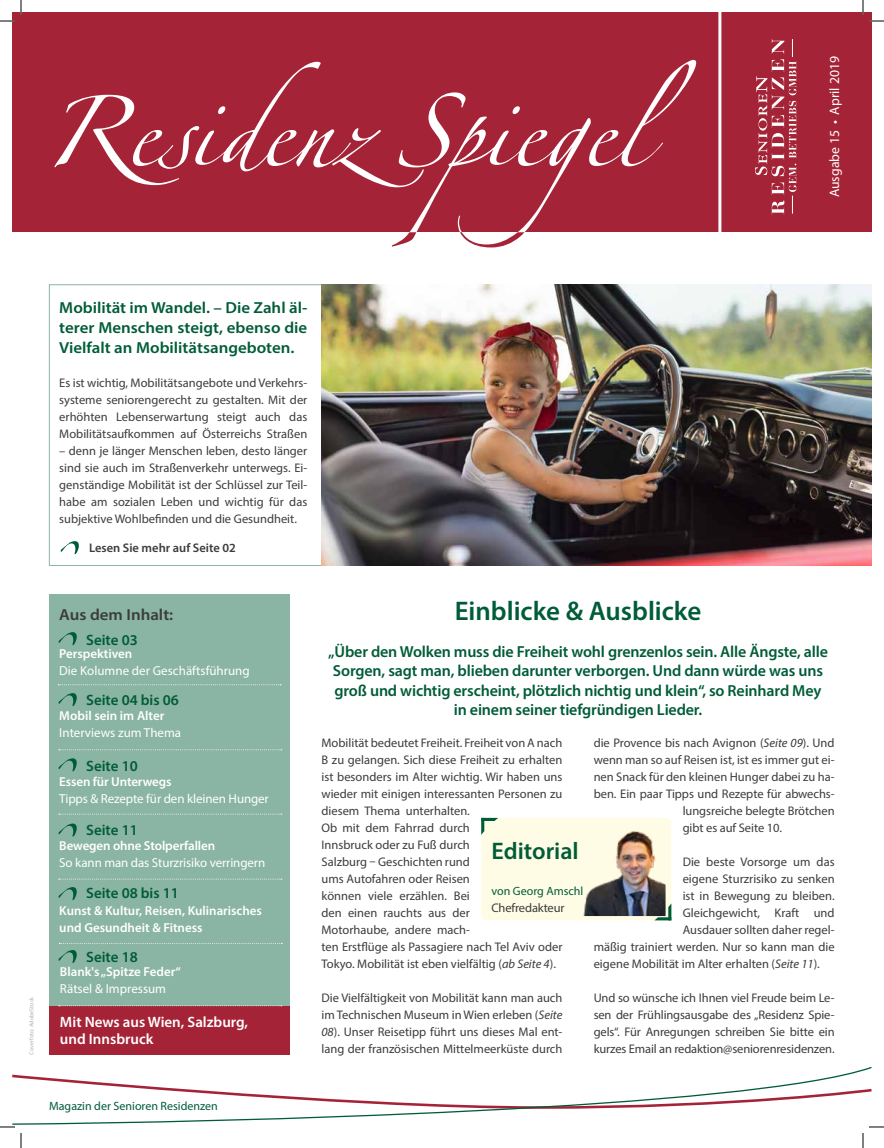
<style>
.page{position:relative;width:884px;height:1148px;background:#fff}
.page>*{position:absolute;margin:0;border:0;box-sizing:border-box;transform-origin:0 0}
.t1{font:600 27px "Myriad Pro";color:#005c38}
.t2{font:600 24px "Myriad Pro";color:#005c38}
.t3{font:600 16px/19.2px "Myriad Pro";letter-spacing:-.01em;color:#005c38;text-align:center}
.t4{font:600 16px/20px "Myriad Pro";letter-spacing:-.01em;color:#005c38;text-align:justify;scale:1.06 1}
.t5{font:600 16px "Myriad Pro";color:#3c3c3b;scale:1.06 1}
.t6{font:600 15px "Myriad Pro";color:#005c38}
.t7{font:600 15px/17px "Myriad Pro";color:#fff}
.t8{font:13.7px "Myriad Pro";color:#fff}
.t9{font:600 13px/17px "Myriad Pro";color:#fff}
.t10{font:13px "Myriad Pro";letter-spacing:-.005em;color:#fff}
.t11{font:12.5px/17px "Myriad Pro";color:#3c3c3b;text-align:justify}
.t12{font:600 12.5px "Myriad Pro";color:#3c3c3b}
.t13{font:12px "Myriad Pro";color:#005c38}
.t14{font:6px "Myriad Pro";color:#b3b2b2}
.s1{font-style:italic}
</style>
<div class="page">
<div style="left:49px;top:594px;width:241px;height:460px;background:#8ab4a3"></div>
<div style="left:49px;top:1005px;width:241px;height:49px;background:#a52336"></div>
<img style="left:321px;top:284px;width:550px;height:282px">
<svg style="left:61px;top:541px;width:18px;height:13px"></svg>
<svg style="left:59px;top:632px;width:18px;height:13px"></svg>
<svg style="left:59px;top:693px;width:18px;height:13px"></svg>
<svg style="left:59px;top:758px;width:18px;height:13px"></svg>
<svg style="left:59px;top:823px;width:18px;height:13px"></svg>
<svg style="left:59px;top:887px;width:18px;height:13px"></svg>
<svg style="left:59px;top:950px;width:18px;height:13px"></svg>
<svg style="left:58px;top:684px;width:223px;height:1px"></svg>
<svg style="left:59px;top:749px;width:223px;height:1px"></svg>
<svg style="left:59px;top:813px;width:223px;height:1px"></svg>
<svg style="left:59px;top:878px;width:223px;height:1px"></svg>
<svg style="left:59px;top:1005px;width:223px;height:1px"></svg>
<svg style="left:12px;top:1067px;width:859px;height:58px"></svg>
<div style="left:481px;top:818px;width:190px;height:102px;background:#fffce5;border-radius:3px"></div>
<div style="left:12px;top:12px;width:859px;height:220px;background:#a52336"></div>
<hr style="left:718px;top:12px;width:3px;height:220px;background:#fff">
<svg style="left:55px;top:60px;width:641px;height:187px"></svg>
<svg style="left:755px;top:39px;width:41px;height:175px"></svg>
<svg style="left:460px;top:232px;width:64px;height:15px"></svg>
<svg style="left:392px;top:232px;width:24px;height:14px"></svg>
<img style="left:583px;top:831px;width:82px;height:85px">
<svg style="left:654px;top:903px;width:17px;height:17px"></svg>
<svg style="left:481px;top:818px;width:17px;height:16px"></svg>
<svg style="left:0;top:1126px;width:15px;height:1px"></svg>
<svg style="left:869px;top:1126px;width:15px;height:1px"></svg>
<svg style="left:0;top:0;width:22px;height:22px"></svg>
<svg style="left:20px;top:1133px;width:2px;height:15px"></svg>
<svg style="left:862px;top:0;width:22px;height:22px"></svg>
<svg style="left:862px;top:1133px;width:2px;height:15px"></svg>
<p class="t8" style="left:826px;top:197px;width:143px;rotate:-90deg">Ausgabe 15 • April 2019</p>
<p class="t4" style="left:59px;top:297px;width:236px">Mobilität im Wandel. – Die Zahl äl&shy;terer Menschen steigt, ebenso die Vielfalt an Mobilitätsangeboten.</p>
<p class="t11" style="left:59px;top:374px;width:250px">Es ist wichtig, Mobilitätsangebote und Verkehrs&shy;systeme seniorengerecht zu gestalten. Mit der erhöhten Lebenserwartung steigt auch das Mobilitätsaufkommen auf Österreichs Straßen</p>
<p class="t11" style="left:59px;top:442px;width:250px">– denn je länger Menschen leben, desto länger sind sie auch im Straßenverkehr unterwegs. Ei&shy;genständige Mobilität ist der Schlüssel zur Teil&shy;habe am sozialen Leben und wichtig für das subjektive Wohlbefinden und die Gesundheit.</p>
<p class="t12" style="left:89px;top:540px;width:148px">Lesen Sie mehr auf Seite 02</p>
<p class="t14" style="left:28px;top:1054px;width:59px;rotate:-90deg">Coverfoto: AdobeStock</p>
<p class="t5" style="left:59px;top:604px;width:109px">Aus dem Inhalt:</p>
<p class="t6" style="left:86px;top:630px;width:53px">Seite 03</p>
<p class="t9" style="left:59px;top:645px;width:75px">Perspektiven</p>
<p class="t10" style="left:59px;top:663px;width:192px">Die Kolumne der Geschäftsführung</p>
<p class="t6" style="left:86px;top:690px;width:94px">Seite 04 bis 06</p>
<p class="t9" style="left:59px;top:707px;width:107px">Mobil sein im Alter</p>
<p class="t10" style="left:59px;top:725px;width:123px">Interviews zum Thema</p>
<p class="t6" style="left:86px;top:756px;width:53px">Seite 10</p>
<p class="t9" style="left:59px;top:773px;width:114px">Essen für Unterwegs</p>
<p class="t10" style="left:59px;top:790px;width:211px">Tipps &amp; Rezepte für den kleinen Hunger</p>
<p class="t6" style="left:86px;top:820px;width:53px">Seite 11</p>
<p class="t9" style="left:59px;top:837px;width:157px">Bewegen ohne Stolperfallen</p>
<p class="t10" style="left:59px;top:855px;width:208px">So kann man das Sturzrisiko verringern</p>
<p class="t6" style="left:86px;top:883px;width:94px">Seite 08 bis 11</p>
<p class="t9" style="left:59px;top:901px;width:204px">Kunst &amp; Kultur, Reisen, Kulinarisches und Gesundheit &amp; Fitness</p>
<p class="t6" style="left:86px;top:947px;width:53px">Seite 18</p>
<p class="t9" style="left:60px;top:963px;width:122px">Blank's „Spitze Feder“</p>
<p class="t10" style="left:60px;top:980px;width:108px">Rätsel &amp; Impressum</p>
<p class="t7" style="left:60px;top:1012px;width:190px">Mit News aus Wien, Salzburg, und Innsbruck</p>
<p class="t13" style="left:49px;top:1099px;width:170px">Magazin der Senioren Residenzen</p>
<h1 class="t1" style="left:455px;top:594px;width:248px">Einblicke &amp; Ausblicke</h1>
<p class="t3" style="left:328px;top:642px;width:501px">„Über den Wolken muss die Freiheit wohl grenzenlos sein. Alle Ängste, alle Sorgen, sagt man, blieben darunter verborgen. Und dann würde was uns groß und wichtig erscheint, plötzlich nichtig und klein“, so Reinhard Mey in einem seiner tiefgründigen Lieder.</p>
<p class="t11" style="left:321px;top:734px;width:242px;text-align:left">Mobilität bedeutet Freiheit. Freiheit von A nach B zu gelangen. Sich diese Freiheit zu erhalten ist besonders im Alter wichtig. Wir haben uns wieder mit einigen interessanten Personen zu diesem Thema unterhalten.<br>Ob mit dem Fahrrad durch<br>Innsbruck oder zu Fuß durch<br>Salzburg – Geschichten rund<br>ums Autofahren oder Reisen<br>können viele erzählen. Bei<br>den einen rauchts aus der<br>Motorhaube, andere mach-<br>ten Erstflüge als Passagiere nach Tel Aviv oder Tokyo. Mobilität ist eben vielfältig (<span class="s1">ab Seite 4</span>).</p>
<p class="t11" style="left:321px;top:989px;width:242px">Die Vielfältigkeit von Mobilität kann man auch im Technischen Museum in Wien erleben (<span class="s1">Seite 08</span>). Unser Reisetipp führt uns dieses Mal ent&shy;lang der französischen Mittelmeerküste durch</p>
<h2 class="t2" style="left:491px;top:835px;width:89px">Editorial</h2>
<p class="t13" style="left:491px;top:883px;width:93px">von Georg Amschl</p>
<p class="t11" style="left:491px;top:899px;width:75px">Chefredakteur</p>
<p class="t11" style="left:594px;top:734px;width:242px">die Provence bis nach Avignon (<span class="s1">Seite 09</span>). Und</p>
<p class="t11" style="left:594px;top:751px;width:242px">wenn man so auf Reisen ist, ist es immer gut ei-</p>
<p class="t11" style="left:594px;top:768px;width:242px">nen Snack für den kleinen Hunger dabei zu ha-</p>
<p class="t11" style="left:594px;top:785px;width:242px">ben. Ein paar Tipps und Rezepte für abwechs-</p>
<p class="t11" style="left:683px;top:802px;width:153px">lungsreiche belegte Brötchen</p>
<p class="t11" style="left:683px;top:819px;width:101px">gibt es auf Seite 10.</p>
<p class="t11" style="left:683px;top:853px;width:153px">Die beste Vorsorge um das</p>
<p class="t11" style="left:683px;top:870px;width:153px">eigene Sturzrisiko zu senken</p>
<p class="t11" style="left:683px;top:887px;width:153px">ist in Bewegung zu bleiben.</p>
<p class="t11" style="left:683px;top:904px;width:153px">Gleichgewicht, Kraft und</p>
<p class="t11" style="left:683px;top:921px;width:153px">Ausdauer sollten daher regel-</p>
<p class="t11" style="left:594px;top:938px;width:242px">mäßig trainiert werden. Nur so kann man die</p>
<p class="t11" style="left:594px;top:955px;width:228px">eigene Mobilität im Alter erhalten (<span class="s1">Seite 11</span>).</p>
<p class="t11" style="left:594px;top:989px;width:242px">Und so wünsche ich Ihnen viel Freude beim Le&shy;sen der Frühlingsausgabe des „Residenz Spie&shy;gels“. Für Anregungen schreiben Sie bitte ein kurzes Email an redaktion@seniorenresidenzen.</p>
</div>
